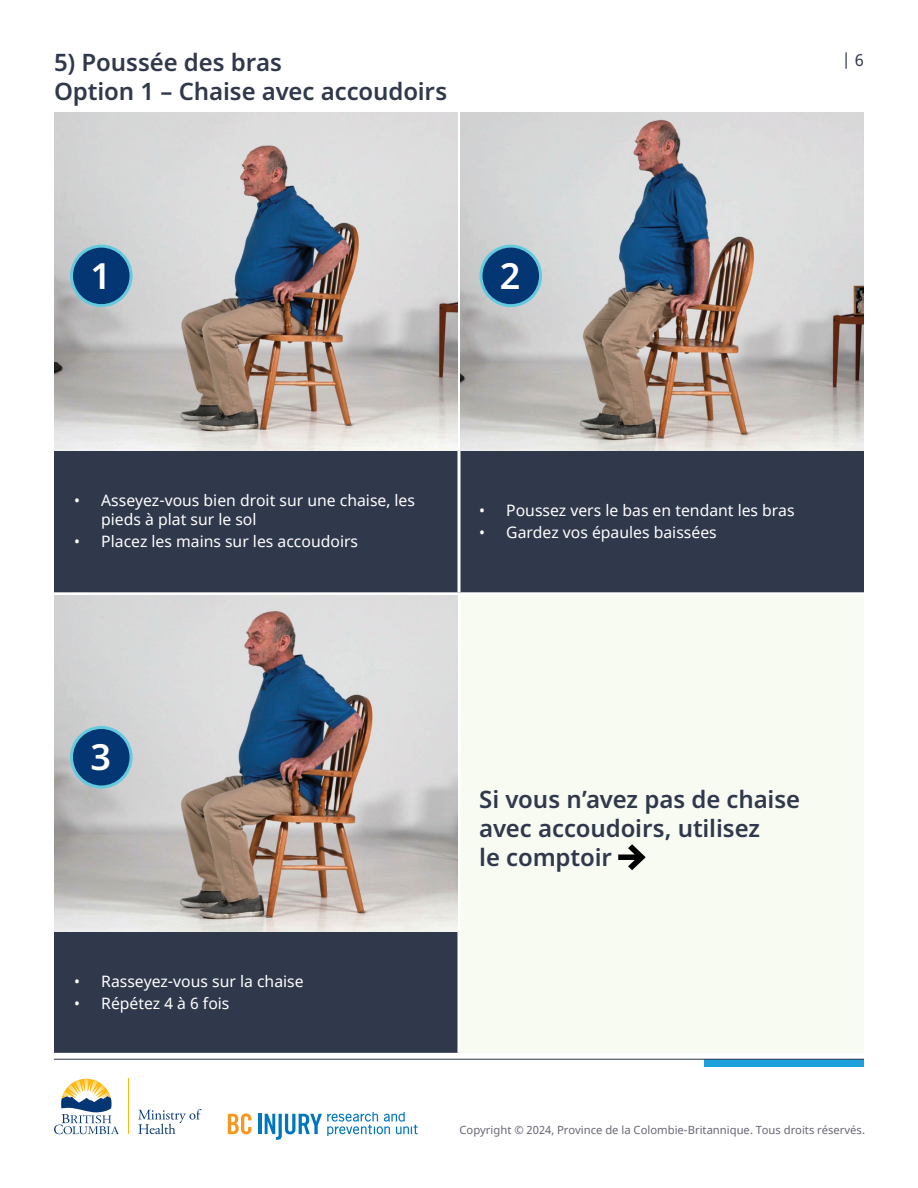
<style>
.page{position:relative;width:918px;height:1188px;background:#fff}
.page>*{position:absolute;margin:0;border:0;box-sizing:border-box;transform-origin:0 0}
.Heading_3_-_Noto_copy_no_side_bar{font:600 36px "Noto Sans";color:#fff}
.Heading_3_-_Noto_copy_no_side_bar-2{font:600 24px/28.8px "Noto Sans";letter-spacing:-.005em;color:#30384b}
.t1{font:16.5px "Noto Sans";color:#30384b}
.t2{font:15.75px/18.8px "Noto Sans";color:#fff}
.t3{font:11.25px "Noto Sans";color:#676777}
</style>
<div class="page">
<div style="left:704px;top:1059px;width:160px;height:8px;background:#1da1dc"></div>
<svg style="left:228px;top:1113px;width:23px;height:21px"></svg>
<hr style="left:258px;top:1114px;width:3px;height:20px;background:#0076c0">
<svg style="left:265px;top:1112px;width:153px;height:28px"></svg>
<svg style="left:138px;top:1109px;width:64px;height:25px"></svg>
<svg style="left:54px;top:1079px;width:65px;height:55px"></svg>
<hr style="left:128px;top:1079px;width:1px;height:55px;background:#fdb913">
<hr style="left:54px;top:1059px;width:810px;height:1px;background:#30384b">
<div style="left:54px;top:450px;width:810px;height:603px;background:#30384b"></div>
<div style="left:459px;top:594px;width:405px;height:459px;background:#f8fbf2"></div>
<hr style="left:458px;top:450px;width:2px;height:142px;background:#fff">
<hr style="left:54px;top:592px;width:405px;height:3px;background:#fff">
<hr style="left:459px;top:592px;width:405px;height:3px;background:#fff">
<hr style="left:458px;top:595px;width:2px;height:336px;background:#fff">
<hr style="left:458px;top:931px;width:2px;height:122px;background:#fff">
<img style="left:54px;top:113px;width:404px;height:337px">
<img style="left:460px;top:113px;width:404px;height:337px">
<img style="left:54px;top:595px;width:404px;height:336px">
<svg style="left:618px;top:844px;width:28px;height:26px"></svg>
<div style="left:72px;top:246px;width:59px;height:60px;background:#043673;border-radius:50%"></div>
<div style="left:70px;top:245px;width:63px;height:62px;border:3px solid #64cade;border-radius:50%"></div>
<div style="left:481px;top:246px;width:60px;height:60px;background:#043673;border-radius:50%"></div>
<div style="left:480px;top:245px;width:62px;height:62px;border:3px solid #64cade;border-radius:50%"></div>
<div style="left:72px;top:727px;width:59px;height:60px;background:#043673;border-radius:50%"></div>
<div style="left:70px;top:726px;width:63px;height:62px;border:3px solid #64cade;border-radius:50%"></div>
<p class="Heading_3_-_Noto_copy_no_side_bar-2" style="left:54px;top:49px;width:230px">5) Poussée des bras</p>
<p class="t1" style="left:842px;top:48px;width:24px">| 6</p>
<p class="Heading_3_-_Noto_copy_no_side_bar-2" style="left:54px;top:77px;width:395px">Option 1 – Chaise avec accoudoirs</p>
<p class="Heading_3_-_Noto_copy_no_side_bar" style="left:90px;top:250px;width:22px">1</p>
<p class="Heading_3_-_Noto_copy_no_side_bar" style="left:500px;top:250px;width:22px">2</p>
<p class="t2" style="left:101px;top:492px;width:315px;text-indent:-27px">• Asseyez-vous bien droit sur une chaise, les pieds à plat sur le sol</p>
<p class="t2" style="left:74px;top:533px;width:285px">• Placez les mains sur les accoudoirs</p>
<p class="t2" style="left:479px;top:501px;width:317px">• Poussez vers le bas en tendant les bras</p>
<p class="t2" style="left:479px;top:523px;width:239px">• Gardez vos épaules baissées</p>
<p class="Heading_3_-_Noto_copy_no_side_bar" style="left:90px;top:732px;width:22px">3</p>
<p class="t2" style="left:74px;top:972px;width:231px">• Rasseyez-vous sur la chaise</p>
<p class="t2" style="left:74px;top:994px;width:157px">• Répétez 4 à 6 fois</p>
<p class="Heading_3_-_Noto_copy_no_side_bar-2" style="left:479px;top:786px;width:322px">Si vous n’avez pas de chaise avec accoudoirs, utilisez<br>le comptoir</p>
<p class="t3" style="left:460px;top:1122px;width:407px">Copyright © 2024, Province de la Colombie-Britannique. Tous droits réservés.</p>
</div>
